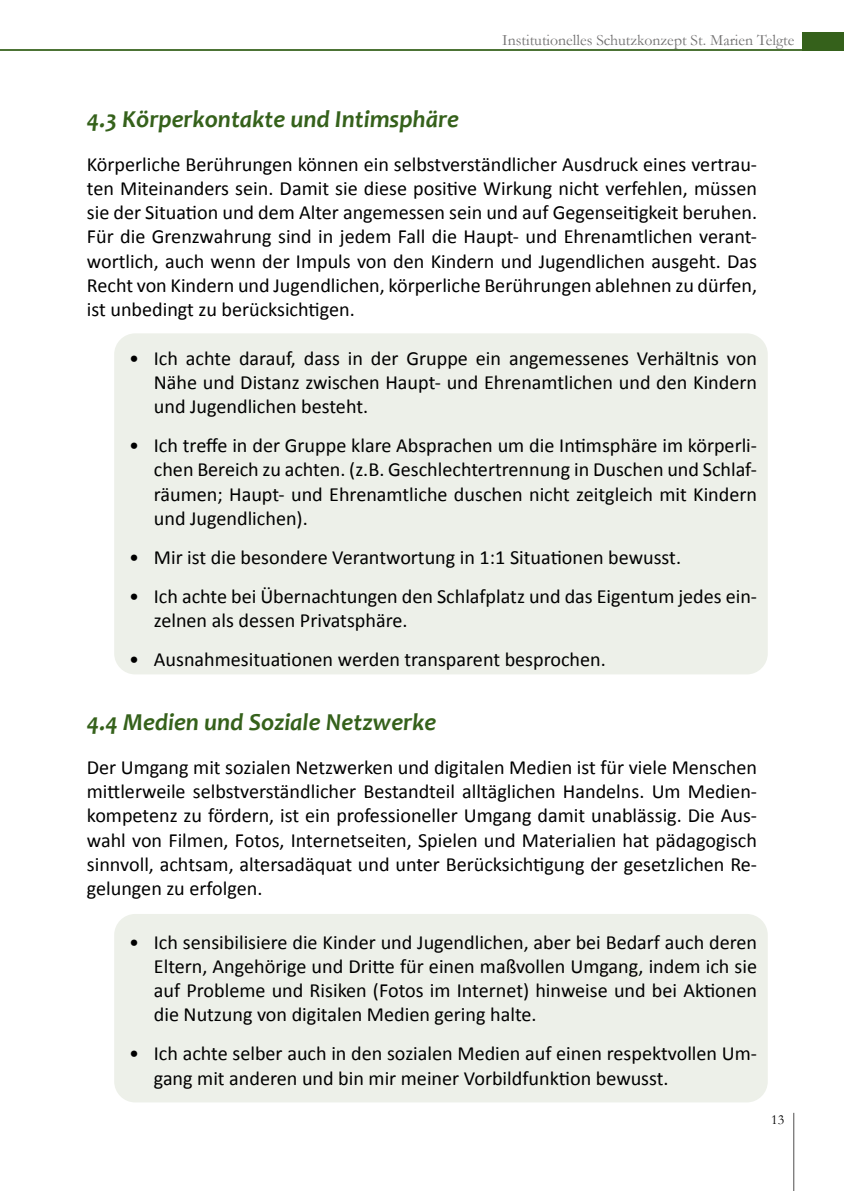
<style>
.page{position:relative;width:844px;height:1191px;background:#fff}
.page>*{position:absolute;margin:0;border:0;box-sizing:border-box;transform-origin:0 0}
.t1{font:italic 700 24.5px "Candara";color:#35611b}
.t2{font:20.12px/24.2px "Calibri";color:#000;text-align:justify}
.t3{font:15.75px "Garamond";color:#706f6f}
.t4{font:14px "Garamond";color:#000}
</style>
<div class="page">
<hr style="left:0;top:49px;width:843px;height:2px;background:#35611b">
<div style="left:802px;top:32px;width:41px;height:18px;background:#35611b"></div>
<hr style="left:792px;top:1112px;width:2px;height:79px;background:#706f6f">
<div style="left:114px;top:914px;width:653px;height:188px;background:#edf0e9;border-radius:21px"></div>
<div style="left:114px;top:333px;width:653px;height:341px;background:#edf0e9;border-radius:21px"></div>
<p class="t3" style="left:502px;top:29px;width:294px">Institutionelles Schutzkonzept St. Marien Telgte</p>
<p class="t1" style="left:87px;top:104px;width:373px">4.3 Körperkontakte und Intimsphäre</p>
<p class="t2" style="left:87px;top:152px;width:671px">Körperliche Berührungen können ein selbstverständlicher Ausdruck eines vertrau&shy;ten Miteinanders sein. Damit sie diese positive Wirkung nicht verfehlen, müssen sie der Situation und dem Alter angemessen sein und auf Gegenseitigkeit beruhen.<br>Für die Grenzwahrung sind in jedem Fall die Haupt- und Ehrenamtlichen verant&shy;wortlich, auch wenn der Impuls von den Kindern und Jugendlichen ausgeht. Das Recht von Kindern und Jugendlichen, körperliche Berührungen ablehnen zu dürfen, ist unbedingt zu berücksichtigen.</p>
<p class="t2" style="left:154px;top:346px;width:604px;text-indent:-25px">• Ich achte darauf, dass in der Gruppe ein angemessenes Verhältnis von Nähe und Distanz zwischen Haupt- und Ehrenamtlichen und den Kindern und Jugendlichen besteht.</p>
<p class="t2" style="left:154px;top:433px;width:604px;text-indent:-25px">• Ich treffe in der Gruppe klare Absprachen um die Intimsphäre im körperli&shy;chen Bereich zu achten. (z.B. Geschlechtertrennung in Duschen und Schlaf&shy;räumen; Haupt- und Ehrenamtliche duschen nicht zeitgleich mit Kindern und Jugendlichen).</p>
<p class="t2" style="left:129px;top:545px;width:553px">• Mir ist die besondere Verantwortung in 1:1 Situationen bewusst.</p>
<p class="t2" style="left:154px;top:584px;width:604px;text-indent:-25px">• Ich achte bei Übernachtungen den Schlafplatz und das Eigentum jedes ein&shy;zelnen als dessen Privatsphäre.</p>
<p class="t2" style="left:129px;top:647px;width:478px">• Ausnahmesituationen werden transparent besprochen.</p>
<p class="t1" style="left:87px;top:707px;width:351px">4.4 Medien und Soziale Netzwerke</p>
<p class="t2" style="left:87px;top:755px;width:671px">Der Umgang mit sozialen Netzwerken und digitalen Medien ist für viele Menschen mittlerweile selbstverständlicher Bestandteil alltäglichen Handelns. Um Medien&shy;kompetenz zu fördern, ist ein professioneller Umgang damit unablässig. Die Aus&shy;wahl von Filmen, Fotos, Internetseiten, Spielen und Materialien hat pädagogisch sinnvoll, achtsam, altersadäquat und unter Berücksichtigung der gesetzlichen Re&shy;gelungen zu erfolgen.</p>
<p class="t2" style="left:154px;top:930px;width:604px;text-indent:-25px">• Ich sensibilisiere die Kinder und Jugendlichen, aber bei Bedarf auch deren Eltern, Angehörige und Dritte für einen maßvollen Umgang, indem ich sie auf Probleme und Risiken (Fotos im Internet) hinweise und bei Aktionen die Nutzung von digitalen Medien gering halte.</p>
<p class="t2" style="left:154px;top:1041px;width:604px;text-indent:-25px">• Ich achte selber auch in den sozialen Medien auf einen respektvollen Um&shy;gang mit anderen und bin mir meiner Vorbildfunktion bewusst.</p>
<p class="t4" style="left:771px;top:1110px;width:15px">13</p>
</div>
